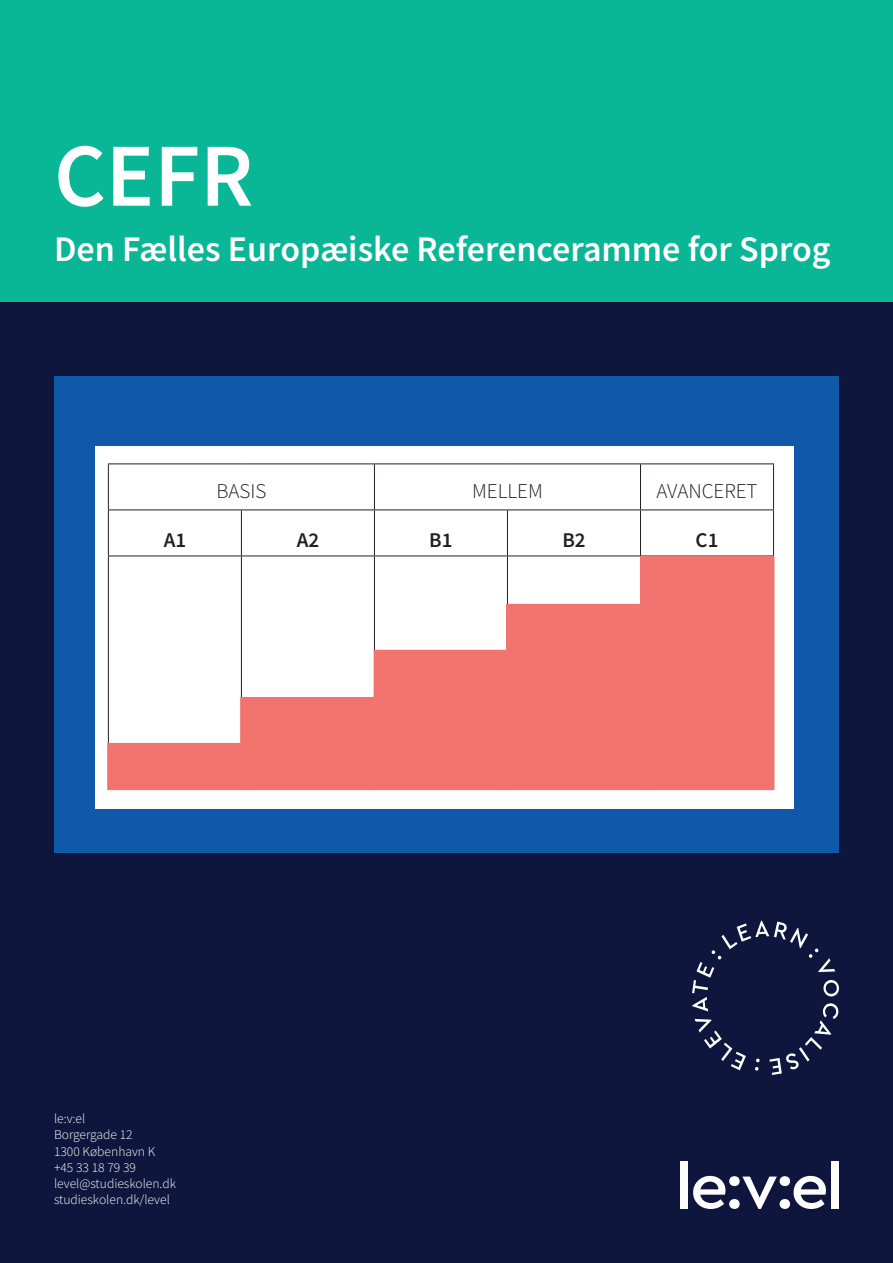
<style>
.page{position:relative;width:893px;height:1263px;background:#fff}
.page>*{position:absolute;margin:0;border:0;box-sizing:border-box;transform-origin:0 0}
.t1{font:600 90px "Source Sans Pro";color:#fff}
.t2{font:600 36px "Source Sans Pro";color:#fff}
.t3{font:300 21px "Source Sans Pro";color:#231f20}
.t4{font:600 21px "Source Sans Pro";color:#231f20}
.t5{font:300 13.5px/16.2px "Source Sans Pro";color:#fff}
</style>
<div class="page">
<div style="left:0;top:0;width:893px;height:303px;background:#09b695"></div>
<div style="left:0;top:303px;width:893px;height:960px;background:#0e163e"></div>
<svg style="left:692px;top:921px;width:147px;height:154px"></svg>
<div style="left:54px;top:376px;width:785px;height:477px;background:#1059a9"></div>
<div style="left:96px;top:446px;width:698px;height:363px;background:#fff"></div>
<div style="left:680px;top:1161px;width:7px;height:47px;background:#fff"></div>
<svg style="left:693px;top:1176px;width:133px;height:33px"></svg>
<div style="left:832px;top:1161px;width:7px;height:47px;background:#fff"></div>
<hr style="left:108px;top:463px;width:133px;height:1px;background:#231f20">
<hr style="left:108px;top:464px;width:1px;height:45px;background:#231f20">
<hr style="left:241px;top:463px;width:133px;height:1px;background:#231f20">
<hr style="left:374px;top:463px;width:133px;height:1px;background:#231f20">
<hr style="left:374px;top:464px;width:1px;height:45px;background:#231f20">
<hr style="left:507px;top:463px;width:133px;height:1px;background:#231f20">
<hr style="left:640px;top:463px;width:134px;height:1px;background:#231f20">
<hr style="left:640px;top:464px;width:1px;height:45px;background:#231f20">
<hr style="left:773px;top:464px;width:1px;height:45px;background:#231f20">
<hr style="left:108px;top:509px;width:133px;height:1px;background:#231f20">
<hr style="left:108px;top:510px;width:1px;height:46px;background:#231f20">
<hr style="left:241px;top:509px;width:133px;height:1px;background:#231f20">
<hr style="left:241px;top:510px;width:1px;height:46px;background:#231f20">
<hr style="left:374px;top:509px;width:133px;height:1px;background:#231f20">
<hr style="left:374px;top:510px;width:1px;height:46px;background:#231f20">
<hr style="left:507px;top:509px;width:133px;height:1px;background:#231f20">
<hr style="left:507px;top:510px;width:1px;height:46px;background:#231f20">
<hr style="left:640px;top:509px;width:134px;height:1px;background:#231f20">
<hr style="left:640px;top:510px;width:1px;height:46px;background:#231f20">
<hr style="left:773px;top:510px;width:1px;height:46px;background:#231f20">
<hr style="left:108px;top:556px;width:133px;height:1px;background:#231f20">
<hr style="left:108px;top:556px;width:1px;height:233px;background:#231f20">
<hr style="left:241px;top:556px;width:133px;height:1px;background:#231f20">
<hr style="left:241px;top:556px;width:1px;height:233px;background:#231f20">
<hr style="left:374px;top:556px;width:133px;height:1px;background:#231f20">
<hr style="left:374px;top:556px;width:1px;height:233px;background:#231f20">
<hr style="left:507px;top:556px;width:133px;height:1px;background:#231f20">
<hr style="left:507px;top:556px;width:1px;height:233px;background:#231f20">
<div style="left:107px;top:743px;width:135px;height:47px;background:#f2746f"></div>
<div style="left:240px;top:697px;width:135px;height:93px;background:#f2746f"></div>
<div style="left:374px;top:650px;width:134px;height:140px;background:#f2746f"></div>
<div style="left:506px;top:604px;width:136px;height:186px;background:#f2746f"></div>
<div style="left:640px;top:556px;width:134px;height:234px;background:#f2746f"></div>
<h1 class="t1" style="left:54px;top:117px;width:201px">CEFR</h1>
<h2 class="t2" style="left:54px;top:225px;width:778px">Den Fælles Europæiske Referenceramme for Sprog</h2>
<h3 class="t3" style="left:216px;top:478px;width:52px">BASIS</h3>
<h3 class="t3" style="left:472px;top:478px;width:72px">MELLEM</h3>
<h3 class="t3" style="left:656px;top:478px;width:103px">AVANCERET</h3>
<h3 class="t4" style="left:164px;top:526px;width:24px">A1</h3>
<h3 class="t4" style="left:297px;top:526px;width:24px">A2</h3>
<h3 class="t4" style="left:429px;top:526px;width:25px">B1</h3>
<h3 class="t4" style="left:562px;top:526px;width:25px">B2</h3>
<h3 class="t4" style="left:696px;top:526px;width:24px">C1</h3>
<p class="t5" style="left:54px;top:1110px;width:124px">le:v:el<br>Borgergade 12<br>1300 København K +45 33 18 79 39 level@studieskolen.dk studieskolen.dk/level</p>
</div>
